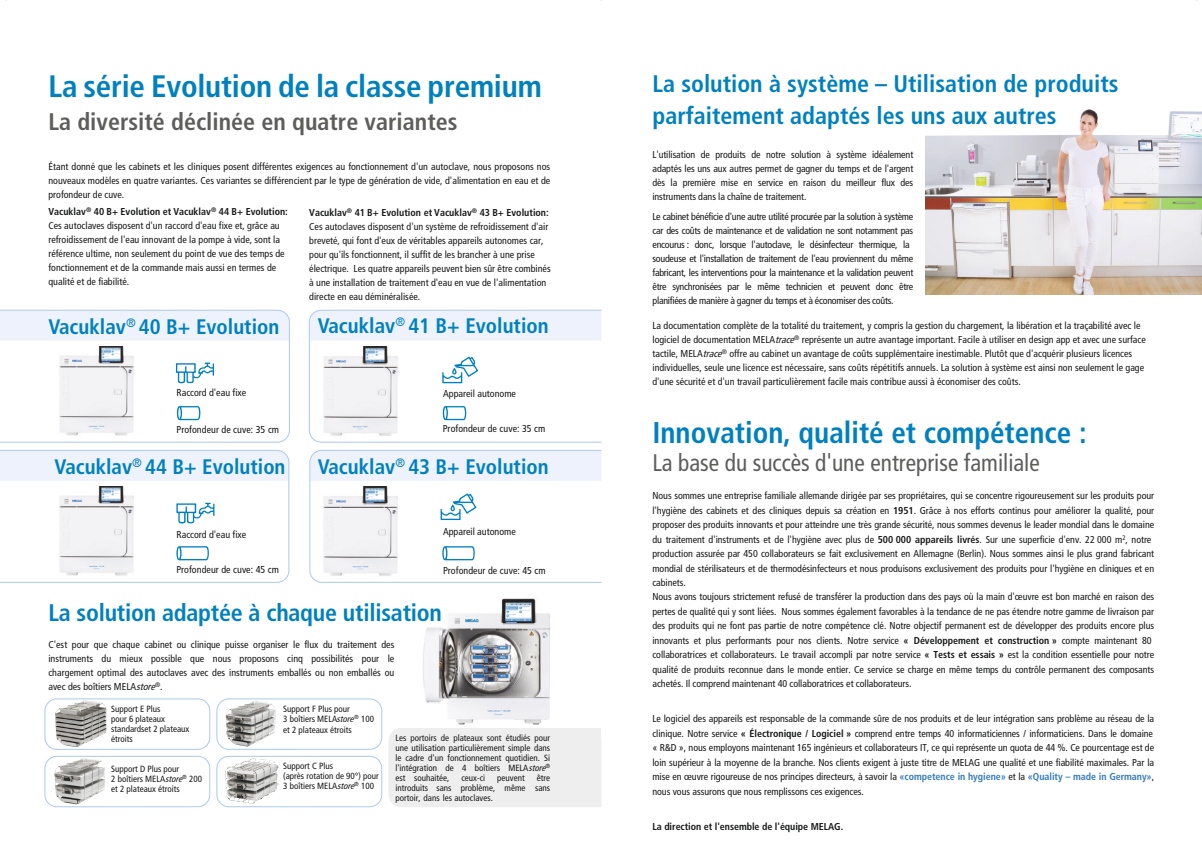
<style>
.page{position:relative;width:1202px;height:854px;background:#fff}
.page>*{position:absolute;margin:0;border:0;box-sizing:border-box;transform-origin:0 0}
.t1{font:700 condensed 31px "Frutiger LT Pro";letter-spacing:-.005em;color:#0081bf}
.t2{font:700 condensed 30px "Frutiger LT Pro";color:#0081bf}
.t3{font:700 condensed 24px/32px "Frutiger LT Pro";color:#0081bf}
.t4{font:condensed 24px "Frutiger LT Std";color:#5d5d5c}
.t5{font:700 condensed 24px "Frutiger LT Pro";color:#5d5d5c}
.t6{font:700 condensed 21px "Frutiger";color:#0081bf}
.t7{font:condensed 10px/14.4px "Frutiger LT Std";letter-spacing:-.005em;color:#171818;text-align:justify}
.t8{font:condensed 10px/14px "Frutiger LT Std";letter-spacing:-.025em;color:#171818}
.t9{font:700 condensed 10px "Frutiger";color:#171818}
.t10{font:condensed 10px "Frutiger LT Std";color:#1b1a1b}
.t11{font:700 condensed 10px "Frutiger LT Pro";letter-spacing:-.005em;color:#171818}
.t12{font:condensed 9px/10px "Frutiger LT Std";color:#171818}
.s1{font-family:"Frutiger LT Pro"}
.s2{font-family:"Frutiger"}
.s3{font-style:italic}
.s4{font-family:"Frutiger LT Pro";font-weight:700}
.s5{font-family:"Frutiger LT Pro";font-weight:700;color:#347bbc}
</style>
<div class="page">
<img style="left:926px;top:110px;width:276px;height:184px">
<div style="left:44px;top:755px;width:166px;height:52px;border:1px solid #adc9eb;border-radius:12px"></div>
<img style="left:423px;top:598px;width:128px;height:127px">
<div style="left:216px;top:698px;width:166px;height:51px;border:1px solid #adc9eb;border-radius:12px"></div>
<div style="left:388px;top:728px;width:213px;height:78px;background:#eee"></div>
<div style="left:216px;top:755px;width:166px;height:52px;border:1px solid #adc9eb;border-radius:12px"></div>
<div style="left:44px;top:698px;width:166px;height:51px;border:1px solid #adc9eb;border-radius:12px"></div>
<img style="left:54px;top:758px;width:51px;height:46px">
<svg style="left:0;top:450px;width:290px;height:133px"></svg>
<svg style="left:0;top:309px;width:290px;height:134px"></svg>
<svg style="left:309px;top:450px;width:293px;height:133px"></svg>
<svg style="left:308px;top:309px;width:294px;height:134px"></svg>
<img style="left:55px;top:700px;width:52px;height:46px">
<img style="left:226px;top:701px;width:49px;height:45px">
<img style="left:225px;top:758px;width:54px;height:45px">
<h1 class="t1" style="left:48px;top:68px;width:495px">La série Evolution de la classe premium</h1>
<h3 class="t5" style="left:48px;top:107px;width:411px">La diversité déclinée en quatre variantes</h3>
<p class="t7" style="left:48px;top:160px;width:503px;line-height:14px">Étant donné que les cabinets et les cliniques posent différentes exigences au fonctionnement d'un autoclave, nous proposons nos nouveaux modèles en quatre variantes. Ces variantes se différencient par le type de génération de vide, d'alimentation en eau et de profondeur de cuve.</p>
<p class="t9" style="left:309px;top:206px;width:241px">Vacuklav<sup>®</sup> 41 B+ Evolution <span class="s1">et</span> Vacuklav<sup>®</sup> 43 B+ Evolution:</p>
<p class="t7" style="left:309px;top:219px;width:243px;line-height:13.9px;text-align:left">Ces autoclaves disposent d'un système de refroidissement d'air breveté, qui font d'eux de véritables appareils autonomes car, pour qu'ils fonctionnent, il suffit de les brancher à une prise électrique. Les quatre appareils peuvent bien sûr être combinés à une installation de traitement d'eau en vue de l'alimentation directe en eau déminéralisée.</p>
<h3 class="t6" style="left:318px;top:313px;width:232px">Vacuklav<sup>®</sup> 41 B+ Evolution</h3>
<p class="t9" style="left:48px;top:205px;width:241px">Vacuklav<sup>®</sup> 40 B+ Evolution <span class="s1">et</span> Vacuklav<sup>®</sup> 44 B+ Evolution:</p>
<p class="t7" style="left:48px;top:219px;width:238px;line-height:13.9px;text-align:left">Ces autoclaves disposent d'un raccord d'eau fixe et, grâce au refroidissement de l'eau innovant de la pompe à vide, sont la référence ultime, non seulement du point de vue des temps de fonctionnement et de la commande mais aussi en termes de qualité et de fiabilité.</p>
<h3 class="t6" style="left:48px;top:314px;width:232px">Vacuklav<sup>®</sup> 40 B+ Evolution</h3>
<p class="t10" style="left:176px;top:386px;width:71px">Raccord d'eau fixe</p>
<p class="t10" style="left:443px;top:387px;width:74px">Appareil autonome</p>
<p class="t7" style="left:176px;top:422px;width:104px">Profondeur de cuve<span class="s2">: 35 cm</span></p>
<h3 class="t6" style="left:55px;top:454px;width:232px">Vacuklav<sup>®</sup> 44 B+ Evolution</h3>
<p class="t7" style="left:443px;top:421px;width:104px">Profondeur de cuve<span class="s2">: 35 cm</span></p>
<h3 class="t6" style="left:318px;top:454px;width:232px">Vacuklav<sup>®</sup> 43 B+ Evolution</h3>
<p class="t10" style="left:176px;top:529px;width:71px">Raccord d'eau fixe</p>
<p class="t10" style="left:443px;top:525px;width:74px">Appareil autonome</p>
<p class="t7" style="left:176px;top:562px;width:104px">Profondeur de cuve<span class="s2">: 45 cm</span></p>
<h3 class="t3" style="left:48px;top:596px;width:395px">La solution adaptée à chaque utilisation</h3>
<p class="t7" style="left:48px;top:637px;width:347px;line-height:14px">C'est pour que chaque cabinet ou clinique puisse organiser le flux du traitement des instruments du mieux possible que nous proposons cinq possibilités pour le chargement optimal des autoclaves avec des instruments emballés ou non emballés ou avec des boîtiers MELA<span class="s3">store</span><sup>®</sup>.</p>
<p class="t7" style="left:443px;top:563px;width:104px">Profondeur de cuve<span class="s2">: 45 cm</span></p>
<p class="t12" style="left:111px;top:703px;width:80px">Support E Plus<br>pour 6 plateaux standardset 2 plateaux étroits</p>
<p class="t12" style="left:111px;top:763px;width:92px">Support D Plus pour<br>2 boîtiers MELA<span class="s3">store</span><sup>®</sup> 200 et 2 plateaux étroits</p>
<p class="t12" style="left:283px;top:703px;width:92px;line-height:10.6px">Support F Plus pour<br>3 boîtiers MELA<span class="s3">store</span><sup>®</sup> 100 et 2 plateaux étroits</p>
<p class="t12" style="left:283px;top:760px;width:97px">Support C Plus<br>(après rotation de 90°) pour<br>3 boîtiers MELA<span class="s3">store</span><sup>®</sup> 100</p>
<p class="t12" style="left:395px;top:732px;width:156px;text-align:justify">Les portoirs de plateaux sont étudiés pour une utilisation particulièrement simple dans le cadre d'un fonctionnement quotidien. Si l'intégration de 4 boîtiers MELA<span class="s3">store</span><sup>® </sup>est souhaitée,</p>
<p class="t12" style="left:395px;top:772px;width:156px;text-align:justify;text-indent:141px">être introduits sans problème, même sans portoir, dans les autoclaves.</p>
<p class="t12" style="left:461px;top:772px;width:25px">ceux-ci</p>
<p class="t12" style="left:497px;top:772px;width:29px">peuvent</p>
<h3 class="t3" style="left:652px;top:68px;width:468px">La solution à système – Utilisation de produits parfaitement adaptés les uns aux autres</h3>
<p class="t7" style="left:652px;top:148px;width:262px;line-height:14px">L'utilisation de produits de notre solution à système idéalement adaptés les uns aux autres permet de gagner du temps et de l'argent dès la première mise en service en raison du meilleur flux des instruments dans la chaîne de traitement.</p>
<p class="t8" style="left:652px;top:210px;width:262px">Le cabinet bénéficie d'une autre utilité procurée par la solution à système car des coûts de maintenance et de validation ne sont notamment pas encourus : donc, lorsque l'autoclave, le désinfecteur thermique, la soudeuse et l'installation de traitement de l'eau proviennent du même fabricant, les interventions pour la maintenance et la validation peuvent être synchronisées par le même technicien et peuvent donc être planifiées de manière à gagner du temps et à économiser des coûts.</p>
<p class="t7" style="left:652px;top:318px;width:495px;line-height:14px;text-align:left">La documentation complète de la totalité du traitement, y compris la gestion du chargement, la libération et la traçabilité avec le logiciel de documentation MELA<span class="s3">trace</span><sup>®</sup> représente un autre avantage important. Facile à utiliser en design app et avec une surface tactile, MELA<span class="s3">trace</span><sup>®</sup> offre au cabinet un avantage de coûts supplémentaire inestimable. Plutôt que d'acquérir plusieurs licences individuelles, seule une licence est nécessaire, sans coûts répétitifs annuels. La solution à système est ainsi non seulement le gage d'une sécurité et d'un travail particulièrement facile mais contribue aussi à économiser des coûts.</p>
<h2 class="t2" style="left:652px;top:414px;width:436px">Innovation, qualité et compétence :</h2>
<h3 class="t4" style="left:652px;top:448px;width:389px">La base du succès d'une entreprise familiale</h3>
<p class="t7" style="left:652px;top:488px;width:503px;text-align:left">Nous sommes une entreprise familiale allemande dirigée par ses propriétaires, qui se concentre rigoureusement sur les produits pour l'hygiène des cabinets et des cliniques depuis sa création en <span class="s4">1951</span>. Grâce à nos efforts continus pour améliorer la qualité, pour proposer des produits innovants et pour atteindre une très grande sécurité, nous sommes devenus le leader mondial dans le domaine du traitement d'instruments et de l'hygiène avec plus de <span class="s4">500 000 appareils livrés</span>. Sur une superficie d'env. 22 000 m<sup>2</sup>, notre production assurée par 450 collaborateurs se fait exclusivement en Allemagne (Berlin). Nous sommes ainsi le plus grand fabricant mondial de stérilisateurs et de thermodésinfecteurs et nous produisons exclusivement des produits pour l'hygiène en cliniques et en cabinets.<br>Nous avons toujours strictement refusé de transférer la production dans des pays où la main d'œuvre est bon marché en raison des pertes de qualité qui y sont liées. Nous sommes également favorables à la tendance de ne pas étendre notre gamme de livraison par des produits qui ne font pas partie de notre compétence clé. Notre objectif permanent est de développer des produits encore plus innovants et plus performants pour nos clients. Notre service <span class="s4">« Développement et construction »</span> compte maintenant 80 collaboratrices et collaborateurs. Le travail accompli par notre service <span class="s4">« Tests et essais »</span> est la condition essentielle pour notre qualité de produits reconnue dans le monde entier. Ce service se charge en même temps du contrôle permanent des composants achetés. Il comprend maintenant 40 collaboratrices et collaborateurs.</p>
<p class="t7" style="left:652px;top:711px;width:503px">Le logiciel des appareils est responsable de la commande sûre de nos produits et de leur intégration sans problème au réseau de la clinique. Notre service <span class="s4">« Électronique / Logiciel »</span> comprend entre temps 40 informaticiennes / informaticiens. Dans le domaine « R&amp;D », nous employons maintenant 165 ingénieurs et collaborateurs IT, ce qui représente un quota de 44 %. Ce pourcentage est de loin supérieur à la moyenne de la branche. Nos clients exigent à juste titre de MELAG une qualité et une fiabilité maximales. Par la mise en œuvre rigoureuse de nos principes directeurs, à savoir la <span class="s5">«competence in hygiene»</span> et la <span class="s5">«Quality – made in Germany»</span>, nous vous assurons que nous remplissons ces exigences.</p>
<p class="t11" style="left:652px;top:820px;width:192px">La direction et l'ensemble de l'équipe MELAG.</p>
</div>
